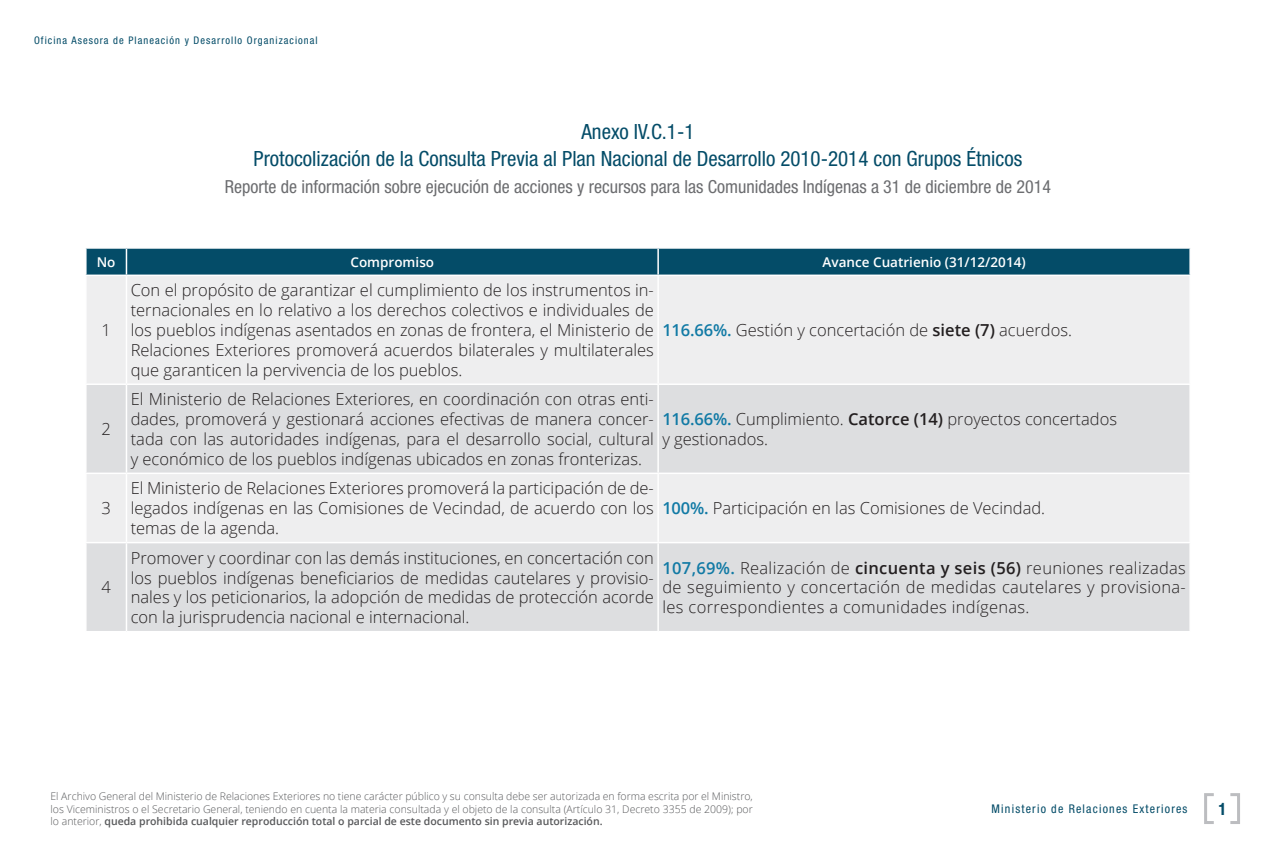
<style>
.page{position:relative;width:1276px;height:851px;background:#fff}
.page>*{position:absolute;margin:0;border:0;box-sizing:border-box;transform-origin:0 0}
.t1{font:condensed 21px/27px "Helvetica Neue LT Std";color:#044c68;text-align:center}
.t2{font:condensed 18px "Helvetica Neue LT Std";color:#6c6d70}
.t3{font:18px "Coolvetica Rg";color:#044c68}
.t4{font:300 16.5px/19.8px "Open Sans";color:#231f20;text-align:justify}
.t5{font:600 13.5px "Open Sans";color:#fff}
.t6{font:condensed 12px "Helvetica Neue LT Std";letter-spacing:.1em;color:#044c68}
.t7{font:300 10.5px/12.6px "Open Sans";color:#57585a;text-align:justify}
.t8{font:condensed 10.5px "Helvetica Neue LT Std";letter-spacing:.1em;color:#044c68}
.s1{font-weight:600;color:#117aa5}
.s2{font-weight:600}
</style>
<div class="page">
<div style="left:1228px;top:793px;width:12px;height:30px;border:3px solid #bcbdc0"></div>
<div style="left:1204px;top:793px;width:11px;height:30px;border:3px solid #bcbdc0"></div>
<div style="left:87px;top:276px;width:1102px;height:107px;background:#eeeeef"></div>
<svg style="left:87px;top:385px;width:1102px;height:246px;background:#e1e2e4"></svg>
<div style="left:86px;top:248px;width:1103px;height:26px;background:#044c68"></div>
<hr style="left:658px;top:247px;width:533px;height:2px;background:#fff">
<hr style="left:657px;top:249px;width:2px;height:25px;background:#fff">
<hr style="left:126px;top:276px;width:1px;height:107px;background:#fff">
<hr style="left:657px;top:276px;width:2px;height:107px;background:#fff">
<hr style="left:126px;top:385px;width:1px;height:87px;background:#fff">
<hr style="left:657px;top:385px;width:2px;height:87px;background:#fff">
<hr style="left:85px;top:472px;width:41px;height:2px;background:#fff">
<hr style="left:126px;top:472px;width:532px;height:2px;background:#fff">
<hr style="left:126px;top:474px;width:1px;height:67px;background:#fff">
<hr style="left:658px;top:472px;width:533px;height:2px;background:#fff">
<hr style="left:657px;top:474px;width:2px;height:67px;background:#fff">
<hr style="left:85px;top:541px;width:41px;height:2px;background:#fff">
<hr style="left:126px;top:541px;width:532px;height:2px;background:#fff">
<hr style="left:126px;top:543px;width:1px;height:88px;background:#fff">
<hr style="left:658px;top:541px;width:533px;height:2px;background:#fff">
<hr style="left:657px;top:543px;width:2px;height:88px;background:#fff">
<p class="t8" style="left:34px;top:35px;width:285px">Oficina Asesora de Planeación y Desarrollo Organizacional</p>
<p class="t1" style="left:254px;top:118px;width:770px">Anexo IV.C.1-1<br>Protocolización de la Consulta Previa al Plan Nacional de Desarrollo 2010-2014 con Grupos Étnicos</p>
<p class="t2" style="left:225px;top:176px;width:827px">Reporte de información sobre ejecución de acciones y recursos para las Comunidades Indígenas a 31 de diciembre de 2014</p>
<p class="t5" style="left:97px;top:252px;width:20px">No</p>
<p class="t5" style="left:350px;top:252px;width:85px">Compromiso</p>
<p class="t5" style="left:822px;top:252px;width:204px">Avance Cuatrienio (31/12/2014)</p>
<p class="t4" style="left:101px;top:320px;width:11px">1</p>
<p class="t4" style="left:101px;top:418px;width:11px">2</p>
<p class="t4" style="left:101px;top:498px;width:11px">3</p>
<p class="t4" style="left:101px;top:577px;width:11px">4</p>
<p class="t4" style="left:131px;top:280px;width:525px">Con el propósito de garantizar el cumplimiento de los instrumentos in&shy;ternacionales en lo relativo a los derechos colectivos e individuales de los pueblos indígenas asentados en zonas de frontera, el Ministerio de Relaciones Exteriores promoverá acuerdos bilaterales y multilaterales que garanticen la pervivencia de los pueblos.</p>
<p class="t4" style="left:131px;top:389px;width:525px">El Ministerio de Relaciones Exteriores, en coordinación con otras enti&shy;dades, promoverá y gestionará acciones efectivas de manera concer&shy;tada con las autoridades indígenas, para el desarrollo social, cultural y económico de los pueblos indígenas ubicados en zonas fronterizas.</p>
<p class="t4" style="left:131px;top:478px;width:525px">El Ministerio de Relaciones Exteriores promoverá la participación de de&shy;legados indígenas en las Comisiones de Vecindad, de acuerdo con los temas de la agenda.</p>
<p class="t4" style="left:662px;top:320px;width:411px"><span class="s1">116.66%.</span> Gestión y concertación de <span class="s2">siete (7)</span> acuerdos.</p>
<p class="t4" style="left:662px;top:409px;width:456px"><span class="s1">116.66%.</span> Cumplimiento. <span class="s2">Catorce (14)</span> proyectos concertados y gestionados.</p>
<p class="t4" style="left:662px;top:498px;width:384px"><span class="s1">100%.</span> Participación en las Comisiones de Vecindad.</p>
<p class="t4" style="left:131px;top:547px;width:525px">Promover y coordinar con las demás instituciones, en concertación con los pueblos indígenas beneficiarios de medidas cautelares y provisio&shy;nales y los peticionarios, la adopción de medidas de protección acorde con la jurisprudencia nacional e internacional.</p>
<p class="t4" style="left:662px;top:557px;width:525px"><span class="s1">107,69%.</span> Realización de <span class="s2">cincuenta y seis (56)</span> reuniones realizadas de seguimiento y concertación de medidas cautelares y provisiona&shy;les correspondientes a comunidades indígenas.</p>
<p class="t7" style="left:51px;top:789px;width:704px">El Archivo General del Ministerio de Relaciones Exteriores no tiene carácter público y su consulta debe ser autorizada en forma escrita por el Ministro, los Viceministros o el Secretario General, teniendo en cuenta la materia consultada y el objeto de la consulta (Artículo 31, Decreto 3355 de 2009); por lo anterior, <span class="s2">queda prohibida cualquier reproducción total o parcial de este documento sin previa autorización.</span></p>
<p class="t6" style="left:991px;top:801px;width:197px">Ministerio de Relaciones Exteriores</p>
<p class="t3" style="left:1219px;top:798px;width:7px">1</p>
</div>
